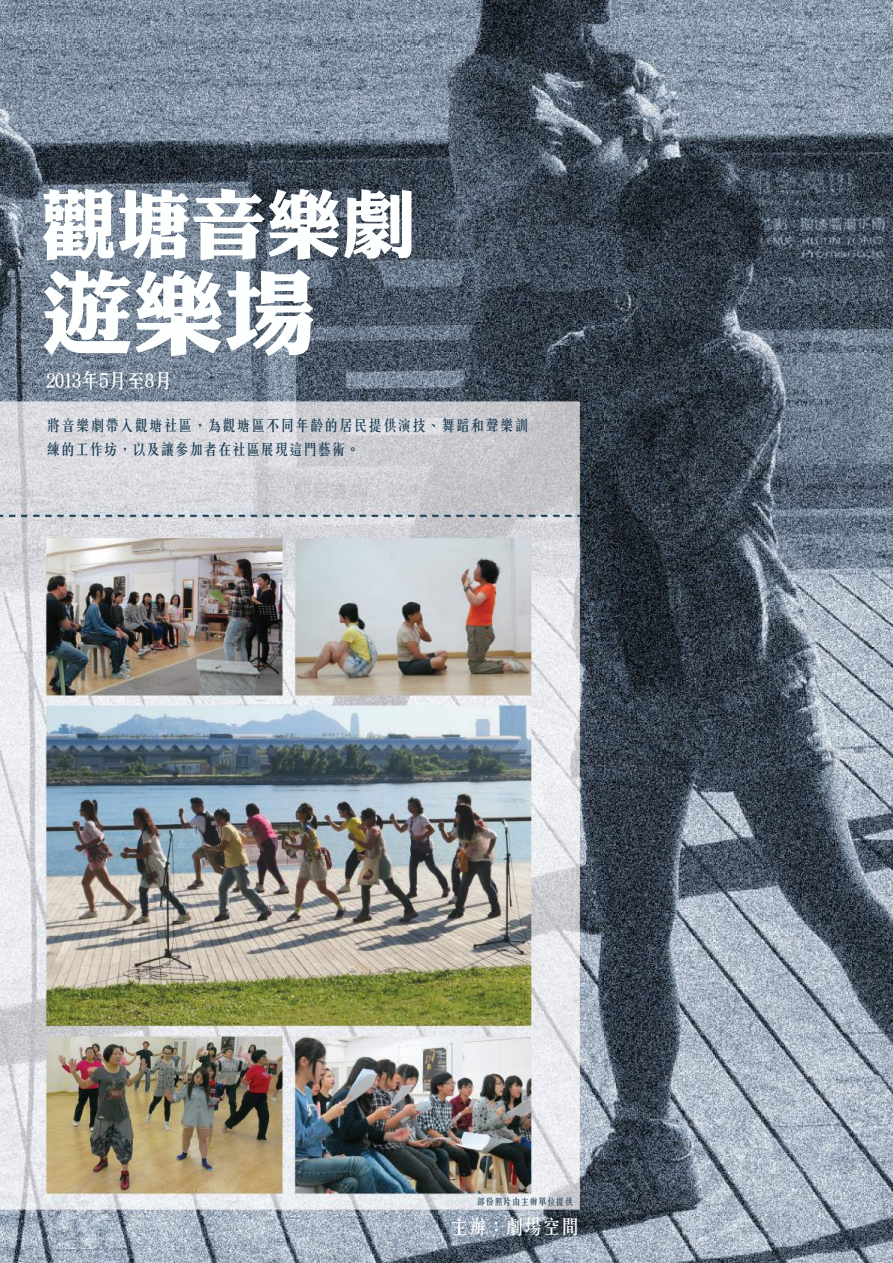
<style>
.page{position:relative;width:893px;height:1263px;background:#fff}
.page>*{position:absolute;margin:0;border:0;box-sizing:border-box;transform-origin:0 0}
.t1{font:91.5px "DF Li King Hei HK W8";color:#fdfefe}
.t2{font:75px "DF Li King Hei HK W8";color:#fdfefe}
.t3{font:500 19.5px "C Song 3 HK";letter-spacing:-.05em;color:#fff}
.t4{font:500 15px/24px "C Song 3 HK";letter-spacing:-.025em;color:#1e3e55}
.t5{font:500 9px "C Song 3 HK";letter-spacing:-.025em;color:#1e3e55}
</style>
<div class="page">
<img style="left:0;top:0;width:893px;height:1263px">
<svg style="left:9px;top:515px;width:571px;height:1px"></svg>
<h2 class="t2" style="left:41px;top:184px;width:377px">觀塘音樂劇</h2>
<h1 class="t1" style="left:41px;top:263px;width:276px">遊樂場</h1>
<h3 class="t3" style="left:46px;top:365px;width:128px">2013年5月至8月</h3>
<p class="t4" style="left:46px;top:411px;width:484px">將音樂劇帶入觀塘社區，為觀塘區不同年齡的居民提供演技、舞蹈和聲樂訓練的工作坊，以及讓參加者在社區展現這門藝術。</p>
<p class="t5" style="left:477px;top:1195px;width:98px">部份照片由主辦單位提供</p>
<h3 class="t3" style="left:449px;top:1211px;width:132px">主辦：劇場空間</h3>
</div>
